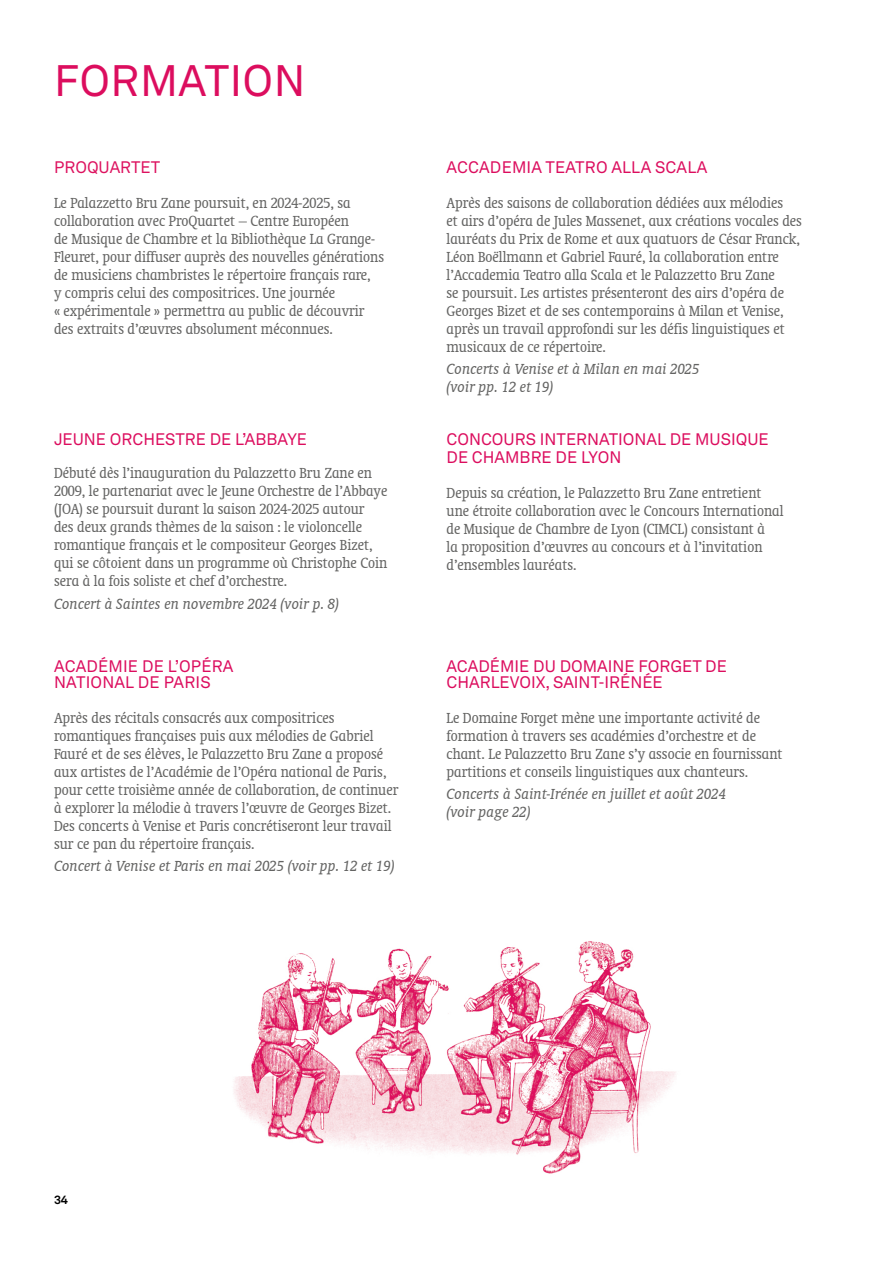
<style>
.page{position:relative;width:893px;height:1263px;background:#fff}
.page>*{position:absolute;margin:0;border:0;box-sizing:border-box;transform-origin:0 0}
.t1{font:43.5px "Akkurat LL";letter-spacing:.01em;color:#dc0d5e}
.t2{font:condensed 16.5px/18px "Oranda BT";color:#646463}
.t3{font:italic 16.5px/18px "Oranda BT";color:#646463}
.t4{font:16.5px/16.5px "Akkurat LL";color:#dc0d5e}
.t5{font:16.5px "Akkurat LL";color:#dd125f}
.t6{font:700 12px "Akkurat LL";color:#000}
</style>
<div class="page">
<img style="left:233px;top:941px;width:443px;height:233px">
<h1 class="t1" style="left:54px;top:48px;width:253px">FORMATION</h1>
<p class="t5" style="left:54px;top:155px;width:108px">PROQUARTET</p>
<p class="t2" style="left:54px;top:193px;width:332px">Le Palazzetto Bru Zane poursuit, en 2024-2025, sa collaboration avec ProQuartet – Centre Européen<br>de Musique de Chambre et la Bibliothèque La Grange-Fleuret, pour diffuser auprès des nouvelles générations de musiciens chambristes le répertoire français rare,<br>y compris celui des compositrices. Une journée<br>« expérimentale » permettra au public de découvrir des extraits d’œuvres absolument méconnues.</p>
<p class="t4" style="left:54px;top:430px;width:255px">JEUNE ORCHESTRE DE L’ABBAYE</p>
<p class="t2" style="left:54px;top:464px;width:335px">Débuté dès l’inauguration du Palazzetto Bru Zane en 2009, le partenariat avec le Jeune Orchestre de l’Abbaye (JOA) se poursuit durant la saison 2024-2025 autour des deux grands thèmes de la saison : le violoncelle romantique français et le compositeur Georges Bizet, qui se côtoient dans un programme où Christophe Coin sera à la fois soliste et chef d’orchestre.</p>
<p class="t3" style="left:54px;top:594px;width:287px">Concert à Saintes en novembre 2024 (voir p. 8)</p>
<p class="t4" style="left:54px;top:657px;width:181px">ACADÉMIE DE L’OPÉRA<br>NATIONAL DE PARIS</p>
<p class="t2" style="left:54px;top:708px;width:346px">Après des récitals consacrés aux compositrices romantiques françaises puis aux mélodies de Gabriel Fauré et de ses élèves, le Palazzetto Bru Zane a proposé aux artistes de l’Académie de l’Opéra national de Paris, pour cette troisième année de collaboration, de continuer à explorer la mélodie à travers l’œuvre de Georges Bizet.<br>Des concerts à Venise et Paris concrétiseront leur travail sur ce pan du répertoire français.</p>
<p class="t3" style="left:54px;top:857px;width:342px">Concert à Venise et Paris en mai 2025 (voir pp. 12 et 19)</p>
<p class="t4" style="left:447px;top:158px;width:262px">ACCADEMIA TEATRO ALLA SCALA</p>
<p class="t2" style="left:446px;top:193px;width:357px">Après des saisons de collaboration dédiées aux mélodies<br>et airs d’opéra de Jules Massenet, aux créations vocales des lauréats du Prix de Rome et aux quatuors de César Franck, Léon Boëllmann et Gabriel Fauré, la collaboration entre l’Accademia Teatro alla Scala et le Palazzetto Bru Zane<br>se poursuit. Les artistes présenteront des airs d’opéra de Georges Bizet et de ses contemporains à Milan et Venise, après un travail approfondi sur les défis linguistiques et musicaux de ce répertoire.</p>
<p class="t3" style="left:446px;top:360px;width:254px">Concerts à Venise et à Milan en mai 2025 (voir pp. 12 et 19)</p>
<p class="t4" style="left:446px;top:430px;width:324px;line-height:18px">CONCOURS INTERNATIONAL DE MUSIQUE<br>DE CHAMBRE DE LYON</p>
<p class="t2" style="left:446px;top:483px;width:339px">Depuis sa création, le Palazzetto Bru Zane entretient une étroite collaboration avec le Concours International de Musique de Chambre de Lyon (CIMCL) consistant à<br>la proposition d’œuvres au concours et à l’invitation d’ensembles lauréats.</p>
<p class="t4" style="left:446px;top:657px;width:282px">ACADÉMIE DU DOMAINE FORGET DE<br>CHARLEVOIX, SAINT-IRÉNÉE</p>
<p class="t2" style="left:446px;top:708px;width:338px">Le Domaine Forget mène une importante activité de formation à travers ses académies d’orchestre et de chant. Le Palazzetto Bru Zane s’y associe en fournissant partitions et conseils linguistiques aux chanteurs.</p>
<p class="t3" style="left:446px;top:785px;width:281px">Concerts à Saint-Irénée en juillet et août 2024 (voir page 22)</p>
<p class="t6" style="left:54px;top:1190px;width:16px">34</p>
</div>
